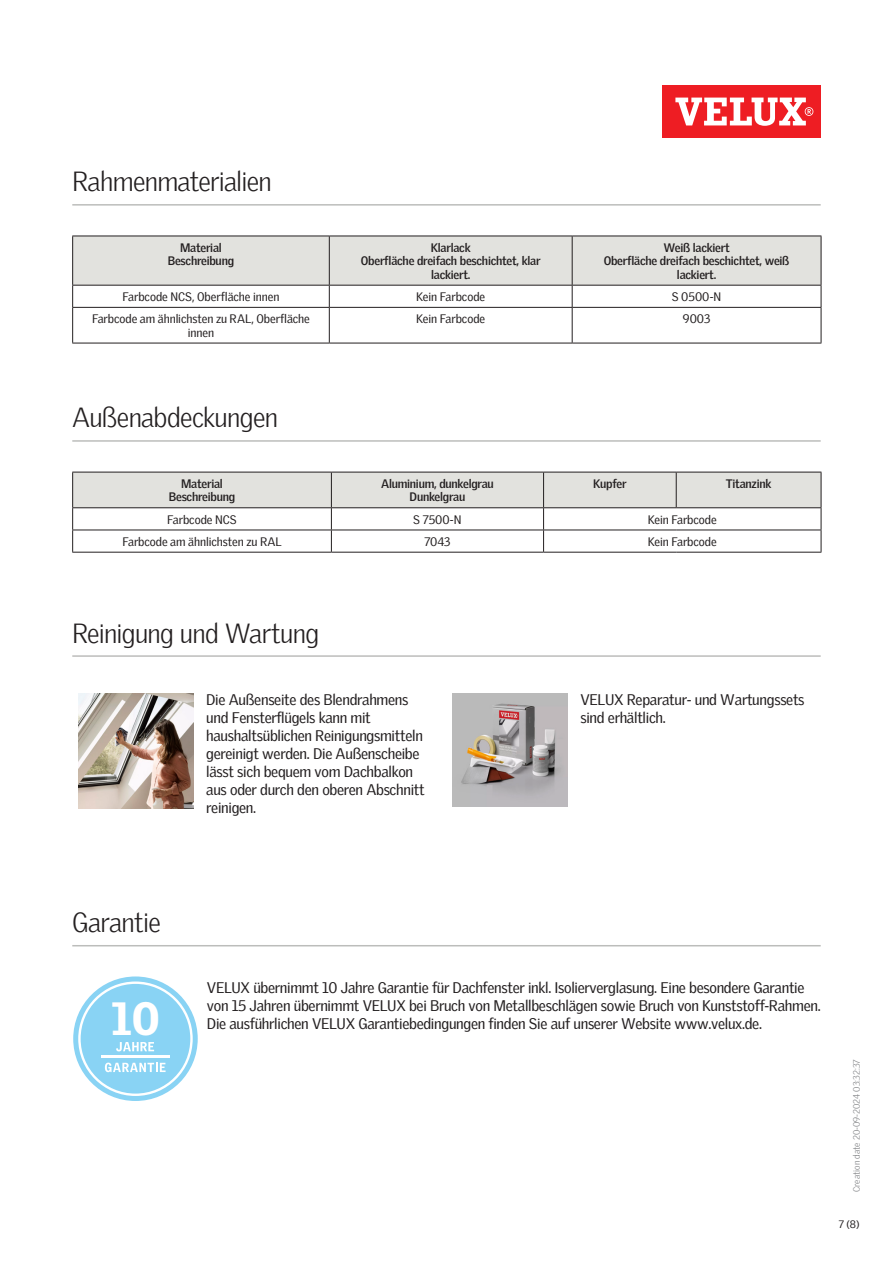
<style>
.page{position:relative;width:893px;height:1263px;background:#fff}
.page>*{position:absolute;margin:0;border:0;box-sizing:border-box;transform-origin:0 0}
.t1{font:900 45.3px "Velux Gothic";color:#fff}
.Headline_With_Line_B{font:300 27px "Velux Gothic";letter-spacing:-.025em;color:#231f20}
.Body_Regular{font:15px/18px "Velux Gothic";letter-spacing:-.02em;color:#231f20}
.TableHeader{font:700 12px/13.5px "Velux Gothic";letter-spacing:-.02em;color:#231f20;text-align:center}
.TableText{font:12px/13.5px "Velux Gothic";letter-spacing:-.005em;color:#231f20;text-align:center}
.t2{font:10.5px "Velux Gothic";color:#231f20}
.t3{font:300 9px "Velux Gothic";color:#7c7e81}
</style>
<div class="page">
<div style="left:662px;top:85px;width:159px;height:53px;background:#ee1d23"></div>
<svg style="left:675px;top:98px;width:138px;height:28px"></svg>
<hr style="left:72px;top:204px;width:749px;height:2px;background:#bcbdbb">
<hr style="left:72px;top:440px;width:749px;height:2px;background:#bcbdbb">
<hr style="left:72px;top:655px;width:749px;height:2px;background:#bcbdbb">
<svg style="left:72px;top:236px;width:750px;height:71px"></svg>
<hr style="left:72px;top:307px;width:257px;height:1px;background:#231f20">
<hr style="left:72px;top:308px;width:1px;height:35px;background:#231f20">
<hr style="left:72px;top:343px;width:257px;height:1px;background:#231f20">
<hr style="left:329px;top:307px;width:243px;height:1px;background:#231f20">
<hr style="left:329px;top:308px;width:1px;height:35px;background:#231f20">
<hr style="left:329px;top:343px;width:243px;height:1px;background:#231f20">
<hr style="left:572px;top:307px;width:249px;height:1px;background:#231f20">
<hr style="left:572px;top:308px;width:1px;height:35px;background:#231f20">
<hr style="left:821px;top:308px;width:1px;height:35px;background:#231f20">
<hr style="left:572px;top:343px;width:249px;height:1px;background:#231f20">
<hr style="left:72px;top:552px;width:259px;height:1px;background:#231f20">
<hr style="left:331px;top:552px;width:213px;height:1px;background:#231f20">
<svg style="left:72px;top:472px;width:750px;height:80px"></svg>
<hr style="left:544px;top:552px;width:132px;height:1px;background:#231f20">
<hr style="left:676px;top:552px;width:145px;height:1px;background:#231f20">
<img style="left:79px;top:693px;width:114px;height:115px">
<img style="left:453px;top:693px;width:115px;height:113px">
<hr style="left:72px;top:945px;width:749px;height:1px;background:#bcbdbb">
<svg style="left:73px;top:976px;width:125px;height:125px"></svg>
<p class="Headline_With_Line_B" style="left:72px;top:161px;width:201px">Rahmenmaterialien</p>
<p class="TableHeader" style="left:168px;top:240px;width:68px">Material<br>Beschreibung</p>
<p class="TableHeader" style="left:361px;top:240px;width:181px">Klarlack<br>Oberfläche dreifach beschichtet, klar lackiert.</p>
<p class="TableHeader" style="left:604px;top:240px;width:187px">Weiß lackiert<br>Oberfläche dreifach beschichtet, weiß lackiert.</p>
<p class="TableText" style="left:122px;top:289px;width:158px">Farbcode NCS, Oberfläche innen</p>
<p class="TableText" style="left:416px;top:289px;width:70px">Kein Farbcode</p>
<p class="TableText" style="left:672px;top:289px;width:51px">S 0500-N</p>
<p class="TableText" style="left:92px;top:311px;width:219px">Farbcode am ähnlichsten zu RAL, Oberfläche innen</p>
<p class="TableText" style="left:416px;top:311px;width:70px">Kein Farbcode</p>
<p class="TableText" style="left:683px;top:311px;width:29px">9003</p>
<p class="Headline_With_Line_B" style="left:72px;top:397px;width:207px">Außenabdeckungen</p>
<p class="TableHeader" style="left:169px;top:476px;width:68px">Material<br>Beschreibung</p>
<p class="TableHeader" style="left:381px;top:476px;width:114px">Aluminium, dunkelgrau<br>Dunkelgrau</p>
<p class="TableHeader" style="left:593px;top:476px;width:35px">Kupfer</p>
<p class="TableHeader" style="left:726px;top:476px;width:47px">Titanzink</p>
<p class="TableText" style="left:167px;top:511px;width:71px">Farbcode NCS</p>
<p class="TableText" style="left:413px;top:511px;width:50px">S 7500-N</p>
<p class="TableText" style="left:648px;top:511px;width:70px">Kein Farbcode</p>
<p class="TableText" style="left:122px;top:534px;width:161px">Farbcode am ähnlichsten zu RAL</p>
<p class="TableText" style="left:424px;top:534px;width:28px">7043</p>
<p class="TableText" style="left:648px;top:534px;width:70px">Kein Farbcode</p>
<p class="Headline_With_Line_B" style="left:72px;top:612px;width:248px">Reinigung und Wartung</p>
<p class="Body_Regular" style="left:206px;top:689px;width:220px">Die Außenseite des Blendrahmens und Fensterflügels kann mit haushaltsüblichen Reinigungsmitteln gereinigt werden. Die Außenscheibe lässt sich bequem vom Dachbalkon aus oder durch den oberen Abschnitt reinigen.</p>
<p class="Body_Regular" style="left:580px;top:689px;width:226px">VELUX Reparatur- und Wartungssets sind erhältlich.</p>
<p class="Headline_With_Line_B" style="left:72px;top:902px;width:90px">Garantie</p>
<p class="t1" style="left:111px;top:990px;width:50px">10</p>
<p class="Body_Regular" style="left:207px;top:977px;width:615px">VELUX übernimmt 10 Jahre Garantie für Dachfenster inkl. Isolierverglasung. Eine besondere Garantie von 15 Jahren übernimmt VELUX bei Bruch von Metallbeschlägen sowie Bruch von Kunststoff-Rahmen.</p>
<p class="Body_Regular" style="left:207px;top:1013px;width:557px">Die ausführlichen VELUX Garantiebedingungen finden Sie auf unserer Website www.velux.de.</p>
<p class="t3" style="left:850px;top:1192px;width:134px;rotate:-90deg">Creation date 20-09-2024 03:32:37</p>
<p class="t2" style="left:839px;top:1216px;width:22px">7 (8)</p>
</div>
